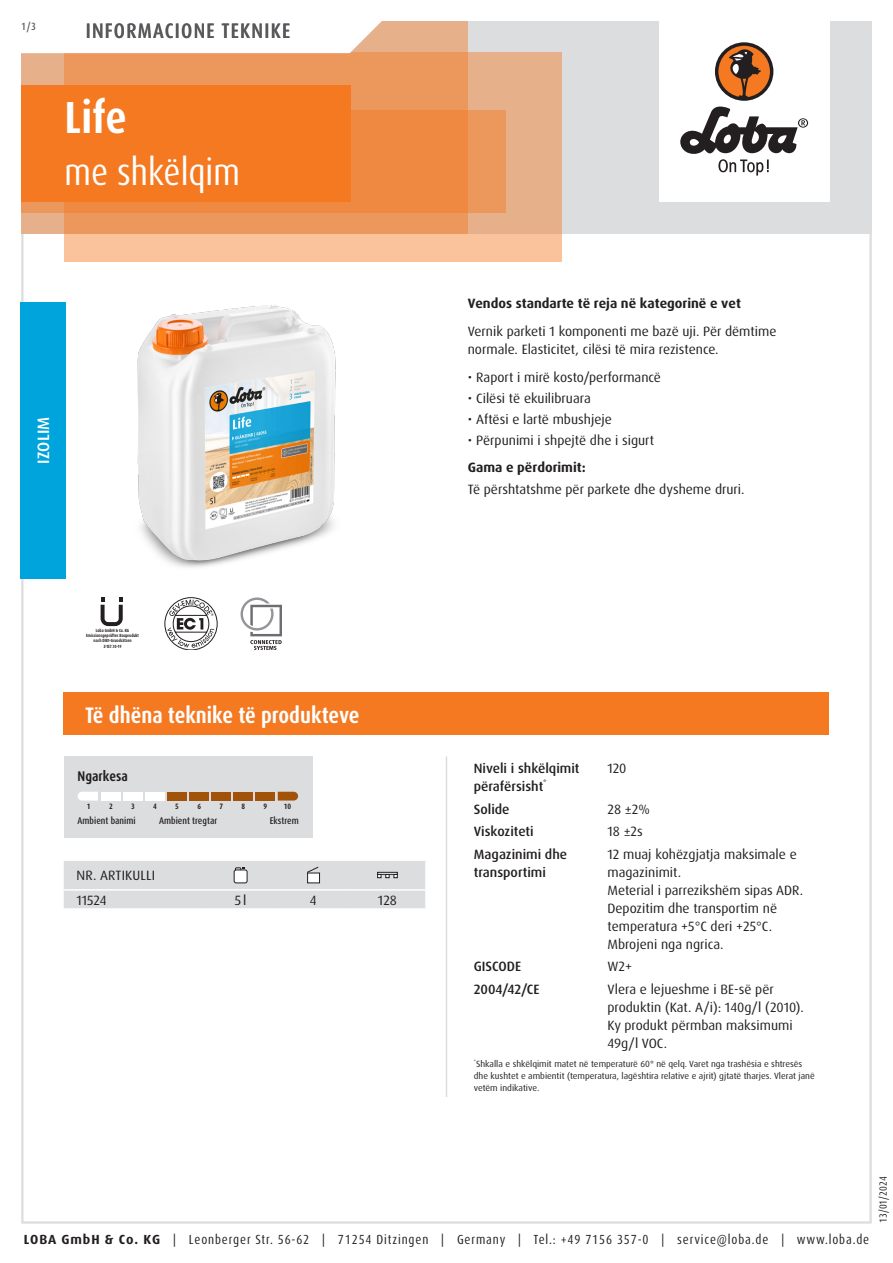
<style>
.page{position:relative;width:893px;height:1263px;background:#fff}
.page>*{position:absolute;margin:0;border:0;box-sizing:border-box;transform-origin:0 0}
.Produktname_weiss{font:700 condensed 45px "Dax Pro";color:#fff}
.Variante_weiss{font:condensed 37.5px "Dax Pro";color:#fff}
.Abschnitt{font:700 condensed 22.5px "Dax Pro";color:#fff}
.TI{font:500 condensed 21px "Dax Pro";letter-spacing:.06em;color:#57585a}
.Produktart_Versiegelung{font:500 16.5px "Dax Pro";letter-spacing:.01em;color:#fff}
.skala_name{font:700 condensed 14.1px "Dax Pro";color:#231f20}
.Text_ohne_Silbentrennung{font:13.5px/18px "Dax Pro";color:#231f20}
.Text{font:13.5px/18px "Dax Pro";color:#231f20}
.Text_Medium{font:500 13.5px/18px "Dax Pro";color:#231f20}
.Text_Bold{font:700 13.5px "Dax Pro";color:#231f20}
.Text_Großbuchstaben{font:13.5px "Dax Pro";letter-spacing:.01em;color:#231f20}
.Text_zentriert{font:13.5px "Dax Pro";color:#231f20}
.t1{font:condensed 13.2px "Dax Pro";letter-spacing:.065em;color:#231f20}
.t2{font:condensed 10.5px "Dax Pro";color:#231f20}
.t3{font:500 condensed 10.5px "Dax Pro";color:#57585a}
.skala_desc_middle{font:500 condensed 9.75px "Dax Pro";color:#231f20}
.skala_desc_left{font:500 condensed 9.75px "Dax Pro";color:#231f20}
.skala_desc_right{font:500 condensed 9.75px "Dax Pro";color:#231f20}
.Footnote{font:9px/12px "Dax Pro";color:#231f20}
.skala_number{font:700 condensed 7.8px "Dax Pro";color:#231f20}
.t4{font:700 4.5px/5.2px "Dax Pro";color:#231f20;text-align:center;scale:.82 1}
.s1{font-weight:700;font-stretch:normal}
</style>
<div class="page">
<hr style="left:446px;top:756px;width:1px;height:341px;background:#dcdddf">
<svg style="left:64px;top:861px;width:361px;height:48px;background:#dcdddf"></svg>
<div style="left:377px;top:872px;width:21px;height:3px;border:1px solid #231f20"></div>
<div style="left:64px;top:756px;width:249px;height:82px;background:#dcdddf"></div>
<svg style="left:78px;top:792px;width:20px;height:8px"></svg>
<div style="left:101px;top:792px;width:20px;height:8px;background:#fff"></div>
<div style="left:123px;top:792px;width:20px;height:8px;background:#fff"></div>
<div style="left:145px;top:792px;width:20px;height:8px;background:#fff"></div>
<div style="left:167px;top:792px;width:20px;height:8px;background:#a15409"></div>
<div style="left:189px;top:792px;width:20px;height:8px;background:#a15409"></div>
<div style="left:212px;top:792px;width:19px;height:8px;background:#a15409"></div>
<div style="left:234px;top:792px;width:19px;height:8px;background:#a15409"></div>
<div style="left:256px;top:792px;width:19px;height:8px;background:#a15409"></div>
<svg style="left:278px;top:792px;width:20px;height:8px"></svg>
<div style="left:64px;top:692px;width:765px;height:43px;background:#f47921"></div>
<svg style="left:101px;top:597px;width:22px;height:29px"></svg>
<svg style="left:165px;top:597px;width:52px;height:53px"></svg>
<svg style="left:241px;top:597px;width:41px;height:53px"></svg>
<img style="left:137px;top:305px;width:199px;height:263px">
<div style="left:20px;top:302px;width:46px;height:276px;background:#00a4dc"></div>
<div style="left:21px;top:21px;width:851px;height:213px;background:#dcdddf"></div>
<div style="left:659px;top:0;width:170px;height:202px;background:#fff"></div>
<svg style="left:680px;top:106px;width:128px;height:70px"></svg>
<div style="left:715px;top:42px;width:58px;height:59px;background:#231f20;border-radius:50%"></div>
<svg style="left:718px;top:45px;width:52px;height:52px"></svg>
<div style="left:64px;top:52px;width:497px;height:209px;background:linear-gradient(to right,#fec79f,#efb992)"></div>
<div style="left:21px;top:111px;width:485px;height:102px;background:#ec975b"></div>
<svg style="left:21px;top:21px;width:447px;height:213px;background:#ec9355"></svg>
<svg style="left:21px;top:21px;width:411px;height:34px;background:#faede4"></svg>
<div style="left:21px;top:85px;width:330px;height:117px;background:#f47921"></div>
<p class="t3" style="left:21px;top:19px;width:16px">1/3</p>
<p class="TI" style="left:86px;top:17px;width:206px">INFORMACIONE TEKNIKE</p>
<p class="Produktname_weiss" style="left:65px;top:89px;width:64px">Life</p>
<p class="Variante_weiss" style="left:65px;top:148px;width:177px">me shkëlqim</p>
<p class="Produktart_Versiegelung" style="left:33px;top:464px;width:49px;rotate:-90deg">IZOLIM</p>
<p class="Text_Bold" style="left:468px;top:295px;width:275px">Vendos standarte të reja në kategorinë e vet</p>
<p class="Text" style="left:468px;top:323px;width:310px">Vernik parketi 1 komponenti me bazë uji. Për dëmtime normale. Elasticitet, cilësi të mira rezistence.</p>
<p class="Text" style="left:468px;top:368px;width:195px">• Raport i mirë kosto/performancë</p>
<p class="Text" style="left:468px;top:389px;width:125px">• Cilësi të ekuilibruara</p>
<p class="Text" style="left:468px;top:410px;width:146px">• Aftësi e lartë mbushjeje</p>
<p class="Text" style="left:468px;top:431px;width:188px">• Përpunimi i shpejtë dhe i sigurt</p>
<p class="Text_Bold" style="left:468px;top:459px;width:119px">Gama e përdorimit:</p>
<p class="Text" style="left:468px;top:480px;width:278px">Të përshtatshme për parkete dhe dysheme druri.</p>
<p class="t4" style="left:86px;top:628px;width:66px">Loba GmbH &amp; Co. KG<br>Emissionsgeprüftes Bauprodukt nach DIBt-Grundsätzen<br>Z-157.10-19</p>
<p class="Abschnitt" style="left:85px;top:700px;width:276px">Të dhëna teknike të produkteve</p>
<p class="skala_name" style="left:78px;top:767px;width:52px">Ngarkesa</p>
<p class="skala_number" style="left:87px;top:802px;width:5px">1</p>
<p class="skala_number" style="left:109px;top:802px;width:5px">2</p>
<p class="skala_number" style="left:131px;top:802px;width:5px">3</p>
<p class="skala_number" style="left:153px;top:802px;width:5px">4</p>
<p class="skala_number" style="left:175px;top:802px;width:5px">5</p>
<p class="skala_number" style="left:197px;top:802px;width:5px">6</p>
<p class="skala_number" style="left:219px;top:802px;width:5px">7</p>
<p class="skala_number" style="left:241px;top:802px;width:5px">8</p>
<p class="skala_number" style="left:264px;top:802px;width:5px">9</p>
<p class="skala_number" style="left:284px;top:802px;width:9px">10</p>
<p class="skala_desc_left" style="left:78px;top:815px;width:59px">Ambient banimi</p>
<p class="skala_desc_middle" style="left:159px;top:815px;width:60px">Ambient tregtar</p>
<p class="skala_desc_right" style="left:270px;top:815px;width:31px">Ekstrem</p>
<p class="Text_Großbuchstaben" style="left:77px;top:867px;width:80px">NR. ARTIKULLI</p>
<p class="Text" style="left:77px;top:891px;width:32px">11524</p>
<p class="Text_zentriert" style="left:235px;top:891px;width:13px">5l</p>
<p class="Text_zentriert" style="left:310px;top:891px;width:8px">4</p>
<p class="Text_zentriert" style="left:378px;top:891px;width:20px">128</p>
<p class="Text_Medium" style="left:474px;top:759px;width:107px">Niveli i shkëlqimit përafërsisht<sup>*</sup></p>
<p class="Text_ohne_Silbentrennung" style="left:607px;top:759px;width:21px">120</p>
<p class="Text_Medium" style="left:474px;top:800px;width:37px">Solide</p>
<p class="Text_ohne_Silbentrennung" style="left:607px;top:800px;width:44px">28 ±2%</p>
<p class="Text_Medium" style="left:474px;top:822px;width:62px">Viskoziteti</p>
<p class="Text_ohne_Silbentrennung" style="left:607px;top:822px;width:37px">18 ±2s</p>
<p class="Text_Medium" style="left:474px;top:845px;width:95px">Magazinimi dhe transportimi</p>
<p class="Text_ohne_Silbentrennung" style="left:607px;top:845px;width:191px">12 muaj kohëzgjatja maksimale e magazinimit.</p>
<p class="Text_ohne_Silbentrennung" style="left:607px;top:881px;width:197px">Meterial i parrezikshëm sipas ADR.</p>
<p class="Text_ohne_Silbentrennung" style="left:607px;top:899px;width:171px">Depozitim dhe transportim në temperatura +5°C deri +25°C.<br>Mbrojeni nga ngrica.</p>
<p class="Text_Medium" style="left:474px;top:958px;width:49px">GISCODE</p>
<p class="Text_ohne_Silbentrennung" style="left:607px;top:958px;width:26px">W2+</p>
<p class="Text_Medium" style="left:474px;top:980px;width:67px">2004/42/CE</p>
<p class="Text_ohne_Silbentrennung" style="left:607px;top:980px;width:198px">Vlera e lejueshme i BE-së për produktin (Kat. A/i): 140g/l (2010).</p>
<p class="Text_ohne_Silbentrennung" style="left:607px;top:1016px;width:187px">Ky produkt përmban maksimumi<br>49g/l VOC.</p>
<p class="Footnote" style="left:474px;top:1058px;width:342px"><sup>*</sup>Shkalla e shkëlqimit matet në temperaturë 60° në qelq. Varet nga trashësia e shtresës dhe kushtet e ambientit (temperatura, lagështira relative e ajrit) gjtatë tharjes. Vlerat janë vetëm indikative.</p>
<p class="t1" style="left:24px;top:1230px;width:847px"><span class="s1">LOBA GmbH &amp; Co. KG</span> | Leonberger Str. 56-62 | 71254 Ditzingen | Germany | Tel.: +49 7156 357-0 | service@loba.de | www.loba.de</p>
<p class="t2" style="left:876px;top:1222px;width:48px;rotate:-90deg">13/01/2024</p>
</div>
